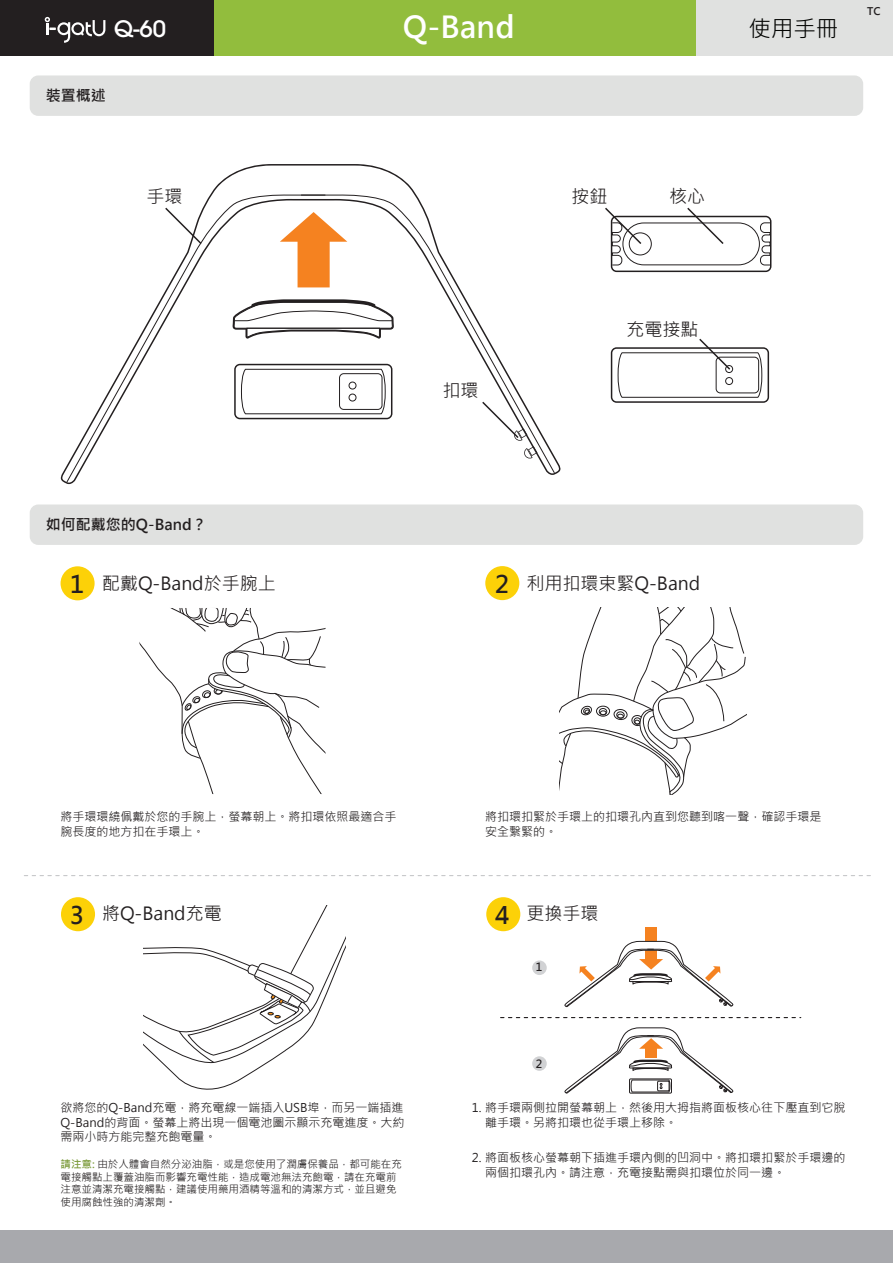
<style>
.page{position:relative;width:893px;height:1263px;background:#fff}
.page>*{position:absolute;margin:0;border:0;box-sizing:border-box;transform-origin:0 0}
.t1{font:700 30px "Microsoft Jheng Hei";color:#fff}
.t2{font:700 24px "Microsoft Jheng Hei";color:#231f20}
.t3{font:500 22.5px "ITC Avant Garde Std";color:#fff}
.t4{font:22.5px "Microsoft Jheng Hei";color:#040503}
.t5{font:18px "Microsoft Jheng Hei";color:#231f20}
.t6{font:700 15px "Microsoft Jheng Hei";color:#231f20}
.t7{font:12px/14.4px "Microsoft Jheng Hei";color:#231f20}
.t8{font:700 11.25px "Microsoft Jheng Hei";color:#231f20}
.t9{font:10.5px/12.6px "Microsoft Jheng Hei";color:#231f20}
.t10{font:700 10.5px "Microsoft Jheng Hei";color:#231f20}
.s1{font-weight:700;font-size:24px}
.s2{font-weight:700;color:#7d9c3d}
</style>
<div class="page">
<div style="left:0;top:1231px;width:893px;height:32px;background:#a8a9ad"></div>
<div style="left:30px;top:75px;width:833px;height:41px;background:#e0e1e0;border-radius:9px"></div>
<div style="left:30px;top:504px;width:833px;height:41px;background:#e0e1e0;border-radius:9px"></div>
<div style="left:213px;top:0;width:484px;height:55px;background:#92bd3d"></div>
<div style="left:697px;top:0;width:196px;height:55px;background:#e0e1e0"></div>
<div style="left:0;top:0;width:213px;height:55px;background:#231f20"></div>
<svg style="left:45px;top:17px;width:60px;height:26px"></svg>
<div style="left:61px;top:566px;width:34px;height:34px;background:#fcd108;border-radius:50%"></div>
<svg style="left:24px;top:875px;width:847px;height:1px"></svg>
<div style="left:485px;top:566px;width:34px;height:34px;background:#fcd108;border-radius:50%"></div>
<div style="left:61px;top:897px;width:34px;height:34px;background:#fcd108;border-radius:50%"></div>
<div style="left:486px;top:897px;width:34px;height:34px;background:#fcd108;border-radius:50%"></div>
<svg style="left:139px;top:608px;width:187px;height:186px"></svg>
<svg style="left:559px;top:608px;width:187px;height:187px"></svg>
<svg style="left:144px;top:905px;width:202px;height:185px"></svg>
<svg style="left:326px;top:194px;width:229px;height:280px"></svg>
<svg style="left:66px;top:194px;width:260px;height:289px"></svg>
<svg style="left:232px;top:298px;width:162px;height:41px"></svg>
<svg style="left:481px;top:400px;width:56px;height:58px"></svg>
<svg style="left:605px;top:207px;width:166px;height:65px"></svg>
<div style="left:622px;top:223px;width:138px;height:42px;border:1px solid #231f20;border-radius:21px"></div>
<div style="left:629px;top:232px;width:23px;height:23px;border:1px solid #231f20;border-radius:50%"></div>
<svg style="left:611px;top:338px;width:158px;height:65px"></svg>
<div style="left:716px;top:357px;width:43px;height:36px;border:1px solid #231f20;border-radius:4px"></div>
<div style="left:725px;top:365px;width:8px;height:8px;border:1px solid #231f20;border-radius:50%"></div>
<div style="left:725px;top:377px;width:8px;height:8px;border:1px solid #231f20;border-radius:50%"></div>
<svg style="left:234px;top:364px;width:158px;height:55px"></svg>
<div style="left:339px;top:373px;width:43px;height:37px;border:1px solid #231f20;border-radius:4px"></div>
<div style="left:349px;top:382px;width:7px;height:7px;border:1px solid #231f20;border-radius:50%"></div>
<div style="left:349px;top:394px;width:7px;height:7px;border:1px solid #231f20;border-radius:50%"></div>
<svg style="left:501px;top:1017px;width:300px;height:1px"></svg>
<div style="left:532px;top:960px;width:15px;height:15px;background:#d1d2d4;border-radius:50%"></div>
<div style="left:532px;top:1056px;width:15px;height:15px;background:#d1d2d4;border-radius:50%"></div>
<div style="left:645px;top:927px;width:12px;height:34px;background:#f58220"></div>
<svg style="left:564px;top:941px;width:170px;height:67px"></svg>
<svg style="left:564px;top:1027px;width:170px;height:67px"></svg>
<svg style="left:280px;top:212px;width:67px;height:75px"></svg>
<h3 class="t3" style="left:114px;top:15px;width:54px">Q-60</h3>
<h1 class="t1" style="left:403px;top:8px;width:113px">Q-Band</h1>
<h3 class="t4" style="left:748px;top:14px;width:91px">使用手冊</h3>
<p class="t6" style="left:46px;top:86px;width:62px">裝置概述</p>
<p class="t10" style="left:867px;top:4px;width:15px">TC</p>
<h3 class="t5" style="left:146px;top:185px;width:37px">手環</h3>
<h3 class="t5" style="left:571px;top:185px;width:37px">按鈕</h3>
<h3 class="t5" style="left:669px;top:185px;width:37px">核心</h3>
<h3 class="t5" style="left:443px;top:379px;width:37px">扣環</h3>
<h3 class="t5" style="left:627px;top:318px;width:73px">充電接點</h3>
<p class="t6" style="left:46px;top:515px;width:162px">如何配戴您的Q-Band？</p>
<h2 class="t2" style="left:70px;top:569px;width:16px">1</h2>
<h2 class="t2" style="left:495px;top:569px;width:16px">2</h2>
<h3 class="t5" style="left:102px;top:572px;width:175px">配戴Q-Band於手腕上</h3>
<h3 class="t5" style="left:526px;top:572px;width:175px">利用扣環束緊Q-Band</h3>
<p class="t7" style="left:61px;top:810px;width:337px">將手環環繞佩戴於您的手腕上，螢幕朝上。將扣環依照最適合手腕長度的地方扣在手環上。</p>
<p class="t7" style="left:485px;top:810px;width:337px">將扣環扣緊於手環上的扣環孔內直到您聽到喀一聲，確認手環是安全繫緊的。</p>
<h3 class="t5" style="left:70px;top:902px;width:153px"><span class="s1">3</span> 將Q-Band充電</h3>
<h2 class="t2" style="left:495px;top:900px;width:16px">4</h2>
<h3 class="t5" style="left:526px;top:902px;width:73px">更換手環</h3>
<p class="t8" style="left:536px;top:960px;width:8px">1</p>
<p class="t8" style="left:536px;top:1056px;width:8px">2</p>
<p class="t7" style="left:61px;top:1101px;width:345px;text-align:justify">欲將您的Q-Band充電，將充電線一端插入USB埠，而另一端插進Q-Band的背面。螢幕上將出現一個電池圖示顯示充電進度。大約需兩小時方能完整充飽電量。</p>
<p class="t9" style="left:61px;top:1158px;width:343px"><span class="s2">請注意:</span> 由於人體會自然分泌油脂，或是您使用了潤膚保養品，都可能在充電接觸點上覆蓋油脂而影響充電性能，造成電池無法充飽電，請在充電前注意並清潔充電接觸點，建議使用藥用酒精等溫和的清潔方式，並且避免使用腐蝕性強的清潔劑。</p>
<p class="t7" style="left:485px;top:1101px;width:361px;text-indent:-14px">1. 將手環兩側拉開螢幕朝上，然後用大拇指將面板核心往下壓直到它脫離手環。另將扣環也從手環上移除。</p>
<p class="t7" style="left:485px;top:1150px;width:361px;text-indent:-14px">2. 將面板核心螢幕朝下插進手環內側的凹洞中。將扣環扣緊於手環邊的兩個扣環孔內。請注意，充電接點需與扣環位於同一邊。</p>
</div>
